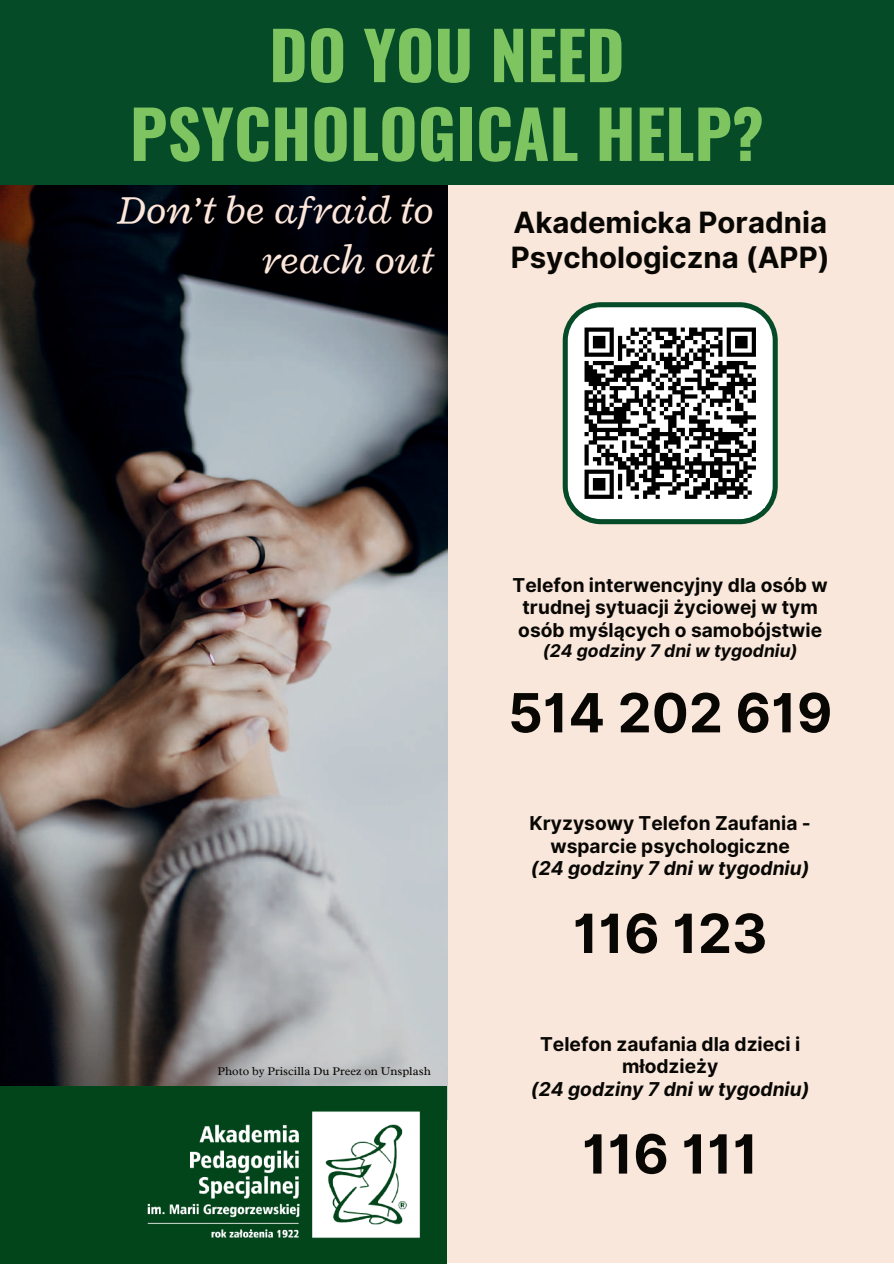
<style>
.page{position:relative;width:894px;height:1264px;background:#fff}
.page>*{position:absolute;margin:0;border:0;box-sizing:border-box;transform-origin:0 0}
.t1{font:700 65.85px/78.8px "Oswald";color:#7ec461;text-align:center}
.t2{font:700 54px "Inter";color:#080704}
.t3{font:italic 42.3px/50.4px "Radley";color:#fde7db;text-align:right}
.t4{font:700 29.4px/35px "Inter";color:#080704}
.t5{font:700 19.05px/22.5px "Inter";color:#080704;text-align:center}
.t6{font:italic 700 19.05px "Inter";color:#080704}
.t7{font:italic 700 17.55px "Inter";color:#080704}
.t8{font:12px "Radley";color:#080704}
</style>
<div class="page">
<div style="left:446px;top:185px;width:447px;height:1077px;background:#fae7db"></div>
<svg style="left:562px;top:302px;width:215px;height:222px;background:#a9bfb2"></svg>
<div style="left:576px;top:319px;width:188px;height:188px;background:#fff"></div>
<svg style="left:584px;top:327px;width:172px;height:172px"></svg>
<img style="left:0;top:185px;width:447px;height:934px">
<div style="left:0;top:0;width:893px;height:185px;background:#054b28"></div>
<div style="left:0;top:1085px;width:446px;height:178px;background:#03451b"></div>
<img style="left:147px;top:1111px;width:274px;height:127px">
<h1 class="t1" style="left:130px;top:20px;width:635px">DO YOU NEED<br>PSYCHOLOGICAL HELP?</h1>
<h3 class="t3" style="left:118px;top:184px;width:317px">Don’t be afraid to reach out</h3>
<h3 class="t4" style="left:510px;top:206px;width:320px">Akademicka Poradnia<br>Psychologiczna (APP)</h3>
<p class="t5" style="left:512px;top:574px;width:316px;text-align:left">Telefon interwencyjny dla osób w trudnej sytuacji życiowej w tym osób myślących o samobójstwie</p>
<p class="t7" style="left:542px;top:637px;width:256px">(24 godziny 7 dni w tygodniu)</p>
<h2 class="t2" style="left:508px;top:673px;width:326px">514 202 619</h2>
<p class="t8" style="left:217px;top:1063px;width:215px">Photo by Priscilla Du Preez on Unsplash</p>
<p class="t5" style="left:529px;top:812px;width:283px">Kryzysowy Telefon Zaufania - wsparcie psychologiczne</p>
<p class="t6" style="left:530px;top:854px;width:280px">(24 godziny 7 dni w tygodniu)</p>
<h2 class="t2" style="left:572px;top:894px;width:196px">116 123</h2>
<p class="t5" style="left:540px;top:1033px;width:261px">Telefon zaufania dla dzieci i młodzieży</p>
<p class="t6" style="left:530px;top:1075px;width:280px">(24 godziny 7 dni w tygodniu)</p>
<h2 class="t2" style="left:582px;top:1114px;width:178px">116 111</h2>
</div>
